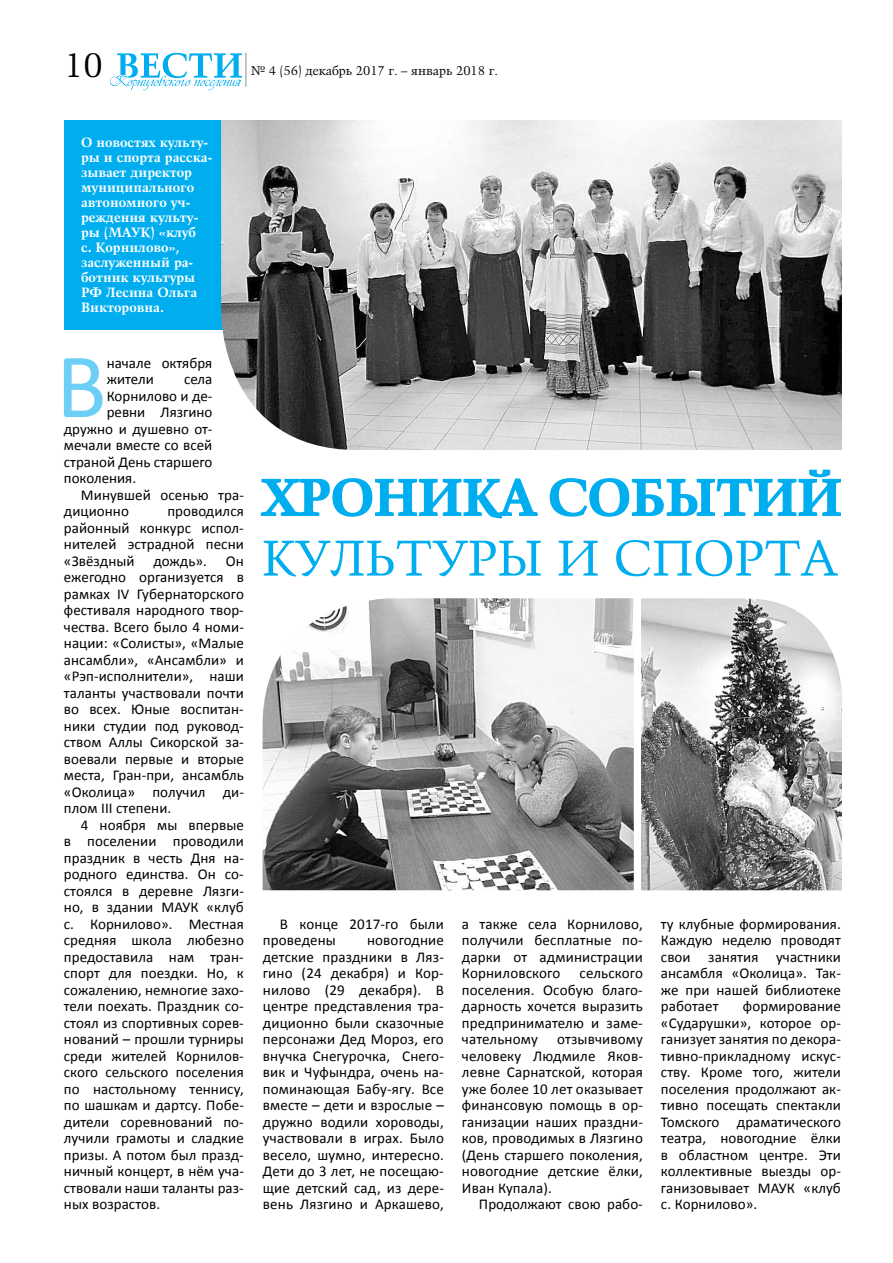
<style>
.page{position:relative;width:893px;height:1263px;background:#fff}
.page>*{position:absolute;margin:0;border:0;box-sizing:border-box;transform-origin:0 0}
.t1{font:93px "Calibri";color:#6dcff6}
.t2{font:700 51.45px "Kuenstler 480 BT";color:#00aeef}
.t3{font:50.25px "Kuenstler 480 BT";color:#00aeef}
.t4{font:33.9px "Kuenstler 480 BT";color:#000}
.t5{font:15px/16.5px "Calibri";letter-spacing:.005em;color:#000;text-align:justify}
.t6{font:700 13.5px/15px "Kuenstler 480 BT";color:#fff}
.t7{font:12.75px "Kuenstler 480 BT";color:#000}
</style>
<div class="page">
<svg style="left:110px;top:53px;width:132px;height:38px"></svg>
<hr style="left:245px;top:53px;width:1px;height:34px;background:#939598">
<img style="left:641px;top:598px;width:201px;height:292px">
<img style="left:263px;top:598px;width:371px;height:292px">
<div style="left:64px;top:120px;width:338px;height:209px;background:#00aeef"></div>
<img style="left:221px;top:120px;width:621px;height:330px">
<svg style="left:260px;top:478px;width:278px;height:41px"></svg>
<svg style="left:549px;top:469px;width:292px;height:48px"></svg>
<h3 class="t4" style="left:64px;top:44px;width:40px">10</h3>
<p class="t7" style="left:251px;top:62px;width:248px">№ 4 (56) декабрь 2017 г. – январь 2018 г.</p>
<p class="t6" style="left:81px;top:135px;width:133px">О новостях культу&shy;ры и спорта расска&shy;зывает директор муниципального автономного уч&shy;реждения культу&shy;ры (МАУК) «клуб<br>с. Корнилово», заслуженный ра&shy;ботник культуры<br>РФ Лесина Ольга<br>Викторовна.</p>
<h1 class="t1" style="left:56px;top:322px;width:52px">В</h1>
<p class="t5" style="left:107px;top:354px;width:107px">начале октября жители</p>
<p class="t5" style="left:184px;top:370px;width:30px">села</p>
<p class="t5" style="left:107px;top:387px;width:107px">Корнилово и де-</p>
<p class="t5" style="left:107px;top:403px;width:107px">ревни Лязгино</p>
<p class="t5" style="left:64px;top:420px;width:150px">дружно и душевно от-</p>
<p class="t5" style="left:64px;top:436px;width:150px">мечали вместе со всей</p>
<p class="t5" style="left:64px;top:453px;width:150px">страной День старшего</p>
<p class="t5" style="left:64px;top:469px;width:74px">поколения.</p>
<p class="t5" style="left:81px;top:486px;width:164px">Минувшей осенью тра-</p>
<p class="t5" style="left:64px;top:502px;width:67px">диционно</p>
<p class="t5" style="left:64px;top:502px;width:181px;text-indent:103px">проводился районный конкурс испол&shy;нителей эстрадной песни «Звёздный</p>
<p class="t5" style="left:64px;top:552px;width:182px;text-indent:162px">Он ежегодно организуется в рамках IV Губернаторского фестиваля народного твор&shy;чества. Всего было 4 номи&shy;нации: «Солисты», «Малые ансамбли», «Ансамбли» и «Рэп-исполнители», наши таланты участвовали почти во всех. Юные воспитан&shy;ники студии под руковод&shy;ством Аллы Сикорской за&shy;воевали первые и вторые места, Гран-при, ансамбль «Околица» получил ди&shy;плом III степени.</p>
<p class="t5" style="left:64px;top:816px;width:182px;text-indent:17px">4 ноября мы впервые в поселении проводили праздник в честь Дня на&shy;родного единства. Он со&shy;стоялся в деревне Лязги&shy;но, в здании МАУК «клуб с. Корнилово». Местная средняя школа любезно предоставила нам тран&shy;спорт для поездки. Но, к сожалению, немногие захо&shy;тели поехать. Праздник со&shy;стоял из спортивных сорев&shy;нований – прошли турниры среди жителей Корнилов&shy;ского сельского поселения по настольному теннису, по шашкам и дартсу. Побе&shy;дители соревнований по&shy;лучили грамоты и сладкие призы. А потом был празд&shy;ничный концерт, в нём уча&shy;ствовали наши таланты раз&shy;ных возрастов.</p>
<p class="t5" style="left:153px;top:552px;width:55px">дождь».</p>
<h2 class="t2" style="left:262px;top:465px;width:581px">ХРОНИКА СОБЫТИЙ</h2>
<h3 class="t3" style="left:262px;top:527px;width:577px">КУЛЬТУРЫ И СПОРТА</h3>
<p class="t5" style="left:263px;top:915px;width:182px;text-indent:17px">В конце 2017-го были проведены</p>
<p class="t5" style="left:263px;top:931px;width:183px;text-indent:104px">новогодние детские праздники в Ляз&shy;гино (24 декабря) и Кор&shy;нилово (29 декабря). В центре представления тра&shy;диционно были сказочные персонажи Дед Мороз, его внучка Снегурочка, Снего&shy;вик и Чуфындра, очень на&shy;поминающая Бабу-ягу. Все вместе – дети и взрослые – дружно водили хороводы, участвовали в играх. Было весело, шумно, интересно.<br>Дети до 3 лет, не посещаю&shy;щие детский сад, из дере&shy;вень Лязгино и Аркашево,</p>
<p class="t5" style="left:462px;top:915px;width:182px">а также села Корнилово, получили бесплатные по&shy;дарки от администрации Корниловского</p>
<p class="t5" style="left:462px;top:964px;width:182px;text-indent:118px">сельского поселения. Особую благо&shy;дарность хочется выразить предпринимателю и заме&shy;чательному</p>
<p class="t5" style="left:462px;top:1030px;width:183px;text-indent:95px">отзывчивому человеку Людмиле Яков&shy;левне Сарнатской, которая уже более 10 лет оказывает финансовую помощь в ор&shy;ганизации наших праздни&shy;ков, проводимых в Лязгино (День старшего поколения, новогодние детские ёлки, Иван Купала).</p>
<p class="t5" style="left:479px;top:1195px;width:165px">Продолжают свою рабо-</p>
<p class="t5" style="left:661px;top:915px;width:182px">ту клубные формирования.<br>Каждую неделю проводят свои занятия участники ансамбля «Околица». Так&shy;же при нашей библиотеке работает</p>
<p class="t5" style="left:661px;top:997px;width:182px;text-indent:82px">формирование «Сударушки», которое ор&shy;ганизует занятия по декора&shy;тивно-прикладному искус&shy;ству. Кроме того, жители поселения продолжают ак&shy;тивно посещать спектакли Томского драматического театра, новогодние ёлки в областном центре. Эти коллективные выезды ор&shy;ганизовывает МАУК «клуб с. Корнилово».</p>
</div>
